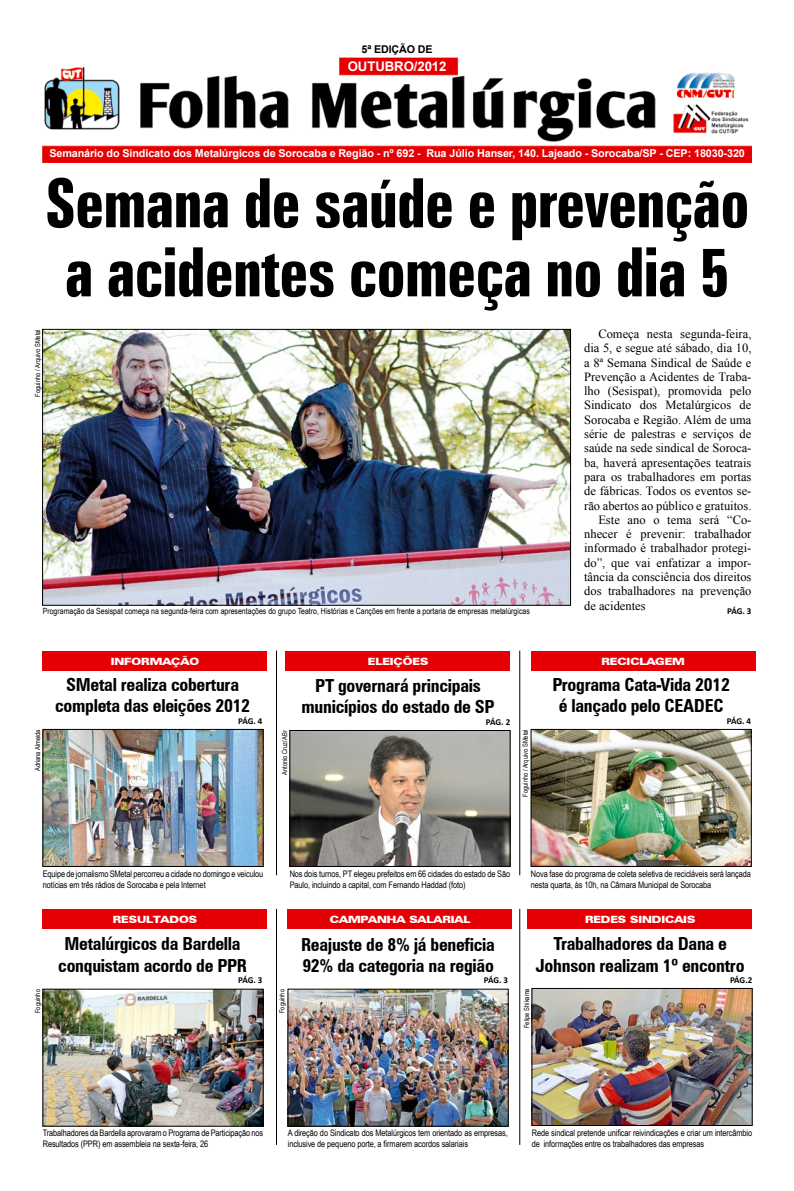
<style>
.page{position:relative;width:794px;height:1191px;background:#fff}
.page>*{position:absolute;margin:0;border:0;box-sizing:border-box;transform-origin:0 0}
.t1{font:700 extra-condensed 68px/69px "Zurich BT";letter-spacing:-.015em;color:#000}
.t2{font:700 condensed 18px/21px "Zurich BT";letter-spacing:-.015em;color:#000;text-align:center}
.t3{font:700 13.3px "Arial";letter-spacing:-.01em;color:#fff}
.t4{font:12.5px "Times New Roman";color:#000}
.t5{font:700 10.8px "Arial";letter-spacing:-.01em;color:#fff}
.t6{font:700 10.7px "Arial";letter-spacing:-.01em;color:#000}
.t7{font:900 expanded 10px "Zurich BT";letter-spacing:-.005em;color:#fff}
.t8{font:9px/10.8px "Arial Narrow";letter-spacing:-.01em;color:#000}
.t9{font:700 9px "Calibri";letter-spacing:-.04em;color:#000}
.t10{font:8.5px "Arial Narrow";color:#000}
.t11{font:7px "Arial Narrow";color:#000}
</style>
<div class="page">
<img style="left:43px;top:57px;width:708px;height:106px">
<div style="left:43px;top:650px;width:224px;height:20px;background:#e60005"></div>
<div style="left:43px;top:909px;width:224px;height:19px;background:#e60005"></div>
<div style="left:531px;top:650px;width:224px;height:20px;background:#e60005"></div>
<div style="left:288px;top:909px;width:224px;height:19px;background:#e60005"></div>
<div style="left:285px;top:651px;width:224px;height:20px;background:#e60005"></div>
<hr style="left:276px;top:650px;width:1px;height:225px;background:#000">
<hr style="left:276px;top:909px;width:1px;height:235px;background:#000">
<hr style="left:519px;top:650px;width:1px;height:225px;background:#000">
<hr style="left:519px;top:909px;width:1px;height:235px;background:#000">
<img style="left:44px;top:331px;width:524px;height:272px">
<div style="left:42px;top:329px;width:528px;height:276px;border:1px solid #000"></div>
<img style="left:45px;top:731px;width:216px;height:133px">
<div style="left:43px;top:729px;width:220px;height:137px;border:1px solid #000"></div>
<img style="left:45px;top:991px;width:216px;height:133px">
<div style="left:43px;top:989px;width:220px;height:137px;border:1px solid #000"></div>
<img style="left:533px;top:731px;width:216px;height:133px">
<div style="left:531px;top:729px;width:220px;height:137px;border:1px solid #000"></div>
<img style="left:290px;top:991px;width:216px;height:133px">
<div style="left:288px;top:989px;width:220px;height:137px;border:1px solid #000"></div>
<img style="left:292px;top:732px;width:216px;height:132px">
<div style="left:290px;top:730px;width:220px;height:136px;border:1px solid #000"></div>
<div style="left:527px;top:909px;width:224px;height:19px;background:#e60005"></div>
<img style="left:534px;top:990px;width:216px;height:133px">
<div style="left:532px;top:988px;width:220px;height:137px;border:1px solid #000"></div>
<p class="t6" style="left:361px;top:42px;width:73px">5ª EDIÇÃO DE</p>
<h3 class="t3" style="left:348px;top:57px;width:100px">OUTUBRO/2012</h3>
<p class="t5" style="left:49px;top:146px;width:697px">Semanário do Sindicato dos Metalúrgicos de Sorocaba e Região - nº 692 - Rua Júlio Hanser, 140. Lajeado - Sorocaba/SP - CEP: 18030-320</p>
<h1 class="t1" style="left:45px;top:169px;width:706px">Semana de saúde e prevenção a acidentes começa no dia 5</h1>
<h3 class="t4" style="left:598px;top:325px;width:155px">Começa nesta segunda-feira,</h3>
<h3 class="t4" style="left:584px;top:339px;width:169px">dia 5, e segue até sábado, dia 10,</h3>
<h3 class="t4" style="left:584px;top:354px;width:169px">a 8ª Semana Sindical de Saúde e</h3>
<h3 class="t4" style="left:584px;top:368px;width:169px">Prevenção a Acidentes de Traba-</h3>
<h3 class="t4" style="left:584px;top:382px;width:169px">lho (Sesispat), promovida pelo</h3>
<h3 class="t4" style="left:584px;top:397px;width:169px">Sindicato dos Metalúrgicos de</h3>
<h3 class="t4" style="left:584px;top:411px;width:169px">Sorocaba e Região. Além de uma</h3>
<h3 class="t4" style="left:584px;top:425px;width:169px">série de palestras e serviços de</h3>
<h3 class="t4" style="left:584px;top:440px;width:169px">saúde na sede sindical de Soroca-</h3>
<h3 class="t4" style="left:584px;top:454px;width:169px">ba, haverá apresentações teatrais</h3>
<h3 class="t4" style="left:584px;top:468px;width:169px">para os trabalhadores em portas</h3>
<h3 class="t4" style="left:584px;top:482px;width:169px">de fábricas. Todos os eventos se-</h3>
<h3 class="t4" style="left:584px;top:497px;width:169px">rão abertos ao público e gratuitos.</h3>
<h3 class="t4" style="left:598px;top:511px;width:155px">Este ano o tema será “Co-</h3>
<h3 class="t4" style="left:584px;top:525px;width:169px">nhecer é prevenir: trabalhador</h3>
<h3 class="t4" style="left:584px;top:540px;width:169px">informado é trabalhador protegi-</h3>
<h3 class="t4" style="left:584px;top:554px;width:169px">do”, que vai enfatizar a impor-</h3>
<h3 class="t4" style="left:584px;top:568px;width:169px">tância da consciência dos direitos</h3>
<h3 class="t4" style="left:584px;top:583px;width:169px">dos trabalhadores na prevenção</h3>
<h3 class="t4" style="left:584px;top:597px;width:63px">de acidentes</h3>
<p class="t11" style="left:32px;top:396px;width:69px;rotate:-90deg">Foguinho / Arquivo SMetal</p>
<p class="t10" style="left:43px;top:604px;width:488px">Programação da Sesispat começa na segunda-feira com apresentações do grupo Teatro, Histórias e Canções em frente a portaria de empresas metalúrgicas</p>
<p class="t9" style="left:727px;top:605px;width:26px">PÁG. 3</p>
<p class="t11" style="left:32px;top:771px;width:43px;rotate:-90deg">Adriana Almeida</p>
<p class="t7" style="left:111px;top:655px;width:90px">INFORMAÇÃO</p>
<h2 class="t2" style="left:55px;top:674px;width:197px">SMetal realiza cobertura completa das eleições 2012</h2>
<p class="t9" style="left:238px;top:715px;width:26px">PÁG. 4</p>
<p class="t11" style="left:279px;top:775px;width:46px;rotate:-90deg">Antonio Cruz/ABr</p>
<p class="t7" style="left:368px;top:655px;width:8px">ELEIÇ</p>
<p class="t7" style="left:403px;top:655px;width:19px">ÕES</p>
<p class="t7" style="left:601px;top:655px;width:85px">RECICLAGEM</p>
<h2 class="t2" style="left:552px;top:674px;width:179px">Programa Cata-Vida 2012 é lançado pelo Ceadec</h2>
<h2 class="t2" style="left:301px;top:675px;width:194px">PT governará principais municípios do estado de SP</h2>
<p class="t9" style="left:486px;top:716px;width:26px">PÁG. 2</p>
<p class="t9" style="left:727px;top:715px;width:26px">PÁG. 4</p>
<p class="t11" style="left:520px;top:796px;width:69px;rotate:-90deg">Foguinho / Arquivo SMetal</p>
<p class="t8" style="left:43px;top:868px;width:222px">Equipe de jornalismo SMetal percorreu a cidade no domingo e veiculou notícias em três rádios de Sorocaba e pela Internet</p>
<p class="t8" style="left:290px;top:868px;width:222px">Nos dois turnos, PT elegeu prefeitos em 66 cidades do estado de São<br>Paulo, incluindo a capital, com Fernando Haddad (foto)</p>
<p class="t8" style="left:531px;top:868px;width:221px">Nova fase do programa de coleta seletiva de recicláveis será lançada nesta quarta, às 10h, na Câmara Municipal de Sorocaba</p>
<p class="t7" style="left:113px;top:913px;width:86px">RESULTADOS</p>
<p class="t7" style="left:330px;top:913px;width:11px">CAM</p>
<p class="t7" style="left:360px;top:913px;width:58px">PAN HA SALARIAL</p>
<p class="t7" style="left:585px;top:913px;width:18px">REDES</p>
<p class="t7" style="left:630px;top:913px;width:17px">SINDICAIS</p>
<h2 class="t2" style="left:58px;top:933px;width:190px">Metalúrgicos da Bardella conquistam acordo de PPR</h2>
<p class="t9" style="left:238px;top:974px;width:26px">PÁG. 3</p>
<h2 class="t2" style="left:301px;top:933px;width:195px;text-align:left">Reajuste de 8% já beneficia<br>92% da categoria na região</h2>
<p class="t9" style="left:484px;top:974px;width:26px">PÁG. 3</p>
<h2 class="t2" style="left:536px;top:933px;width:210px">Trabalhadores da Dana e<br>Johnson realizam 1º encontro</h2>
<p class="t9" style="left:730px;top:974px;width:24px">PÁG.2</p>
<p class="t11" style="left:32px;top:1013px;width:25px;rotate:-90deg">Foguinho</p>
<p class="t11" style="left:277px;top:1013px;width:25px;rotate:-90deg">Foguinho</p>
<p class="t11" style="left:521px;top:1028px;width:41px;rotate:-90deg">Felipe Shikama</p>
<p class="t8" style="left:43px;top:1127px;width:222px">Trabalhadores da Bardella aprovaram o Programa de Participação nos<br>Resultados (PPR) em assembleia na sexta-feira, 26</p>
<p class="t8" style="left:288px;top:1127px;width:221px">A direção do Sindicato dos Metalúrgicos tem orientado as empresas, inclusive de pequeno porte, a firmarem acordos salariais</p>
<p class="t8" style="left:532px;top:1126px;width:222px">Rede sindical pretende unificar reivindicações e criar um intercâmbio de informações entre os trabalhadores das empresas</p>
</div>
